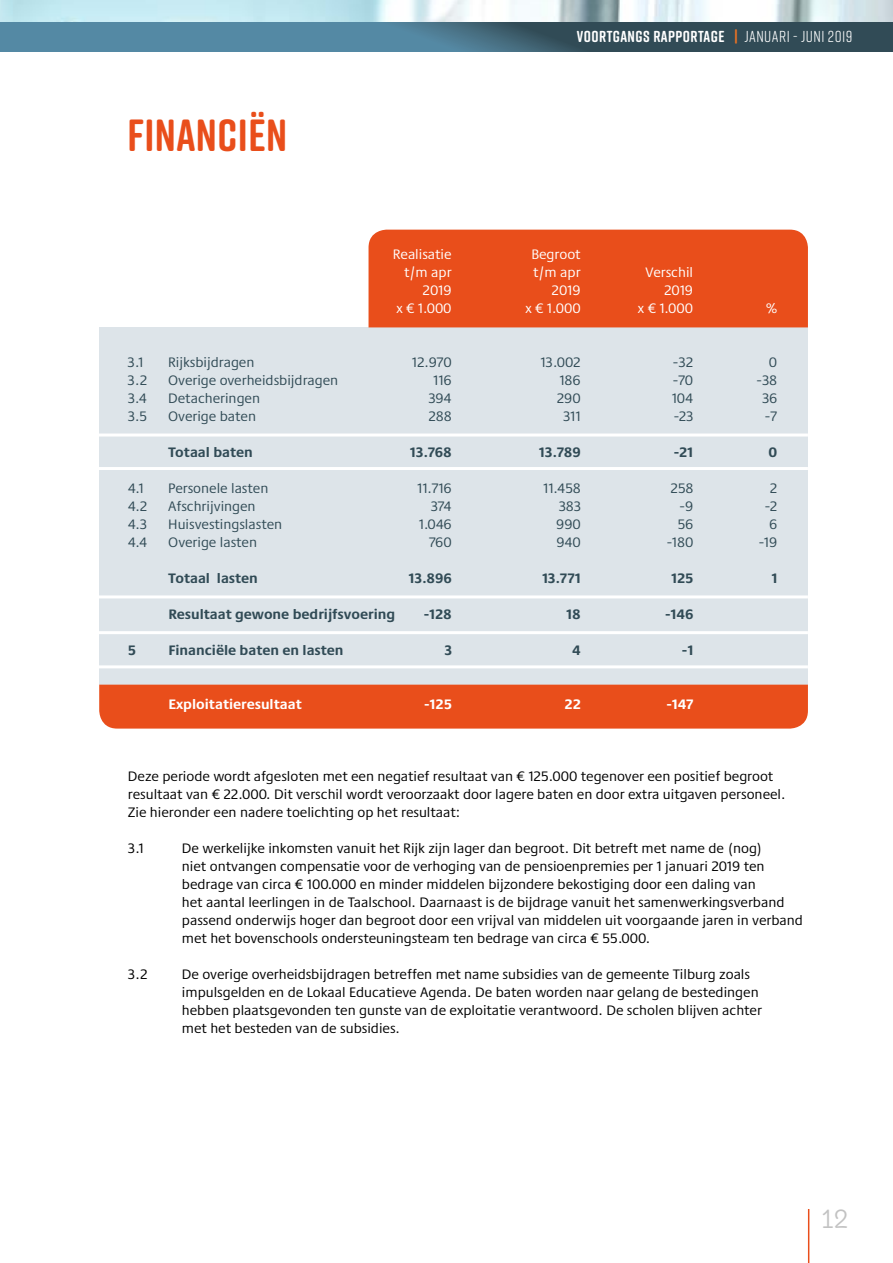
<style>
.page{position:relative;width:893px;height:1263px;background:#fff}
.page>*{position:absolute;margin:0;border:0;box-sizing:border-box;transform-origin:0 0}
.t1{font:700 45px "Rift Soft";letter-spacing:.01em;color:#e94e1b}
.t2{font:300 27px "Eldwin Script";color:#c2c2c2}
.t3{font:700 15.9px "Rift Soft";letter-spacing:.03em;color:#fff}
.t4{font:14.25px/18px "Praxis Next";color:#000}
.t5{font:14.25px "Praxis Next";color:#314b56}
.t6{font:700 14.25px "Praxis Next";color:#314b56}
.t7{font:14.25px "Praxis Next";color:#fff}
.t8{font:700 14.25px "Praxis Next";color:#fff}
.s1{color:#ee7323}
.s2{font-weight:400}
</style>
<div class="page">
<hr style="left:808px;top:1209px;width:1px;height:54px;background:#e94e1b">
<img style="left:0;top:0;width:893px;height:22px">
<svg style="left:0;top:22px;width:893px;height:30px;background:#446d80"></svg>
<div style="left:99px;top:327px;width:709px;height:358px;background:#dde4e9"></div>
<div style="left:369px;top:230px;width:439px;height:97px;background:#e94e1b"></div>
<div style="left:99px;top:685px;width:709px;height:44px;background:#e94e1b"></div>
<hr style="left:98px;top:433px;width:710px;height:3px;background:#fff">
<hr style="left:98px;top:467px;width:710px;height:3px;background:#fff">
<hr style="left:98px;top:595px;width:710px;height:3px;background:#fff">
<hr style="left:98px;top:665px;width:710px;height:3px;background:#fff">
<hr style="left:98px;top:631px;width:710px;height:3px;background:#fff">
<h1 class="t1" style="left:128px;top:103px;width:161px">FINANCIËN</h1>
<p class="t3" style="left:577px;top:25px;width:277px">VOORTGANGS RAPPORTAGE <span class="s1">|</span> <span class="s2">JANUARI - JUNI 2019</span></p>
<p class="t7" style="left:393px;top:243px;width:60px">Realisatie</p>
<p class="t7" style="left:531px;top:243px;width:51px">Begroot</p>
<p class="t7" style="left:404px;top:261px;width:49px">t/m apr</p>
<p class="t7" style="left:533px;top:261px;width:49px">t/m apr</p>
<p class="t7" style="left:646px;top:261px;width:49px">Verschil</p>
<p class="t7" style="left:423px;top:279px;width:31px">2019</p>
<p class="t7" style="left:552px;top:279px;width:31px">2019</p>
<p class="t7" style="left:664px;top:279px;width:31px">2019</p>
<p class="t7" style="left:396px;top:297px;width:57px">x € 1.000</p>
<p class="t7" style="left:525px;top:297px;width:57px">x € 1.000</p>
<p class="t7" style="left:638px;top:297px;width:57px">x € 1.000</p>
<p class="t7" style="left:766px;top:297px;width:13px">%</p>
<p class="t5" style="left:128px;top:351px;width:17px">3.1</p>
<p class="t5" style="left:168px;top:351px;width:88px">Rijksbijdragen</p>
<p class="t5" style="left:412px;top:351px;width:41px">12.970</p>
<p class="t5" style="left:541px;top:351px;width:42px">13.002</p>
<p class="t5" style="left:673px;top:351px;width:22px">-32</p>
<p class="t5" style="left:769px;top:351px;width:10px">0</p>
<p class="t5" style="left:128px;top:369px;width:21px">3.2</p>
<p class="t5" style="left:168px;top:369px;width:172px">Overige overheidsbijdragen</p>
<p class="t5" style="left:433px;top:369px;width:20px">116</p>
<p class="t5" style="left:559px;top:369px;width:23px">186</p>
<p class="t5" style="left:673px;top:369px;width:22px">-70</p>
<p class="t5" style="left:756px;top:369px;width:22px">-38</p>
<p class="t5" style="left:128px;top:387px;width:21px">3.4</p>
<p class="t5" style="left:168px;top:387px;width:93px">Detacheringen</p>
<p class="t5" style="left:428px;top:387px;width:25px">394</p>
<p class="t5" style="left:557px;top:387px;width:25px">290</p>
<p class="t5" style="left:672px;top:387px;width:23px">104</p>
<p class="t5" style="left:762px;top:387px;width:17px">36</p>
<p class="t5" style="left:128px;top:405px;width:21px">3.5</p>
<p class="t5" style="left:168px;top:405px;width:89px">Overige baten</p>
<p class="t5" style="left:429px;top:405px;width:25px">288</p>
<p class="t5" style="left:563px;top:405px;width:19px">311</p>
<p class="t5" style="left:674px;top:405px;width:21px">-23</p>
<p class="t5" style="left:765px;top:405px;width:14px">-7</p>
<p class="t6" style="left:168px;top:440px;width:86px">Totaal baten</p>
<p class="t6" style="left:410px;top:440px;width:43px">13.768</p>
<p class="t6" style="left:539px;top:440px;width:43px">13.789</p>
<p class="t6" style="left:674px;top:440px;width:21px">-21</p>
<p class="t6" style="left:768px;top:440px;width:10px">0</p>
<p class="t5" style="left:128px;top:477px;width:17px">4.1</p>
<p class="t5" style="left:168px;top:477px;width:102px">Personele lasten</p>
<p class="t5" style="left:417px;top:477px;width:36px">11.716</p>
<p class="t5" style="left:543px;top:477px;width:39px">11.458</p>
<p class="t5" style="left:670px;top:477px;width:24px">258</p>
<p class="t5" style="left:770px;top:477px;width:9px">2</p>
<p class="t5" style="left:128px;top:495px;width:21px">4.2</p>
<p class="t5" style="left:168px;top:495px;width:89px">Afschrijvingen</p>
<p class="t5" style="left:431px;top:495px;width:23px">374</p>
<p class="t5" style="left:559px;top:495px;width:24px">383</p>
<p class="t5" style="left:679px;top:495px;width:15px">-9</p>
<p class="t5" style="left:765px;top:495px;width:14px">-2</p>
<p class="t5" style="left:128px;top:513px;width:21px">4.3</p>
<p class="t5" style="left:168px;top:513px;width:115px">Huisvestingslasten</p>
<p class="t5" style="left:419px;top:513px;width:34px">1.046</p>
<p class="t5" style="left:556px;top:513px;width:26px">990</p>
<p class="t5" style="left:677px;top:513px;width:17px">56</p>
<p class="t5" style="left:769px;top:513px;width:10px">6</p>
<p class="t5" style="left:128px;top:531px;width:21px">4.4</p>
<p class="t5" style="left:168px;top:531px;width:90px">Overige lasten</p>
<p class="t5" style="left:429px;top:531px;width:25px">760</p>
<p class="t5" style="left:556px;top:531px;width:26px">940</p>
<p class="t5" style="left:667px;top:531px;width:28px">-180</p>
<p class="t5" style="left:759px;top:531px;width:20px">-19</p>
<p class="t6" style="left:168px;top:566px;width:91px">Totaal lasten</p>
<p class="t6" style="left:408px;top:566px;width:45px">13.896</p>
<p class="t6" style="left:542px;top:566px;width:40px">13.771</p>
<p class="t6" style="left:671px;top:566px;width:24px">125</p>
<p class="t6" style="left:771px;top:566px;width:8px">1</p>
<p class="t6" style="left:168px;top:602px;width:228px">Resultaat gewone bedrijfsvoering</p>
<p class="t6" style="left:424px;top:602px;width:30px">-128</p>
<p class="t6" style="left:566px;top:602px;width:16px">18</p>
<p class="t6" style="left:665px;top:602px;width:30px">-146</p>
<p class="t6" style="left:128px;top:638px;width:10px">5</p>
<p class="t6" style="left:168px;top:638px;width:177px">Financiële baten en lasten</p>
<p class="t6" style="left:444px;top:638px;width:9px">3</p>
<p class="t6" style="left:572px;top:638px;width:10px">4</p>
<p class="t6" style="left:682px;top:638px;width:13px">-1</p>
<p class="t8" style="left:168px;top:692px;width:135px">Exploitatieresultaat</p>
<p class="t8" style="left:424px;top:692px;width:29px">-125</p>
<p class="t8" style="left:565px;top:692px;width:18px">22</p>
<p class="t8" style="left:666px;top:692px;width:29px">-147</p>
<p class="t4" style="left:128px;top:766px;width:659px">Deze periode wordt afgesloten met een negatief resultaat van € 125.000 tegenover een positief begroot resultaat van € 22.000. Dit verschil wordt veroorzaakt door lagere baten en door extra uitgaven personeel.<br>Zie hieronder een nadere toelichting op het resultaat:</p>
<p class="t4" style="left:128px;top:838px;width:17px">3.1</p>
<p class="t4" style="left:182px;top:838px;width:622px">De werkelijke inkomsten vanuit het Rijk zijn lager dan begroot. Dit betreft met name de (nog)<br>niet ontvangen compensatie voor de verhoging van de pensioenpremies per 1 januari 2019 ten bedrage van circa € 100.000 en minder middelen bijzondere bekostiging door een daling van<br>het aantal leerlingen in de Taalschool. Daarnaast is de bijdrage vanuit het samenwerkingsverband passend onderwijs hoger dan begroot door een vrijval van middelen uit voorgaande jaren in verband met het bovenschools ondersteuningsteam ten bedrage van circa € 55.000.</p>
<p class="t4" style="left:128px;top:964px;width:21px">3.2</p>
<p class="t4" style="left:182px;top:964px;width:582px">De overige overheidsbijdragen betreffen met name subsidies van de gemeente Tilburg zoals impulsgelden en de Lokaal Educatieve Agenda. De baten worden naar gelang de bestedingen hebben plaatsgevonden ten gunste van de exploitatie verantwoord. De scholen blijven achter met het besteden van de subsidies.</p>
<h2 class="t2" style="left:821px;top:1205px;width:28px">12</h2>
</div>
